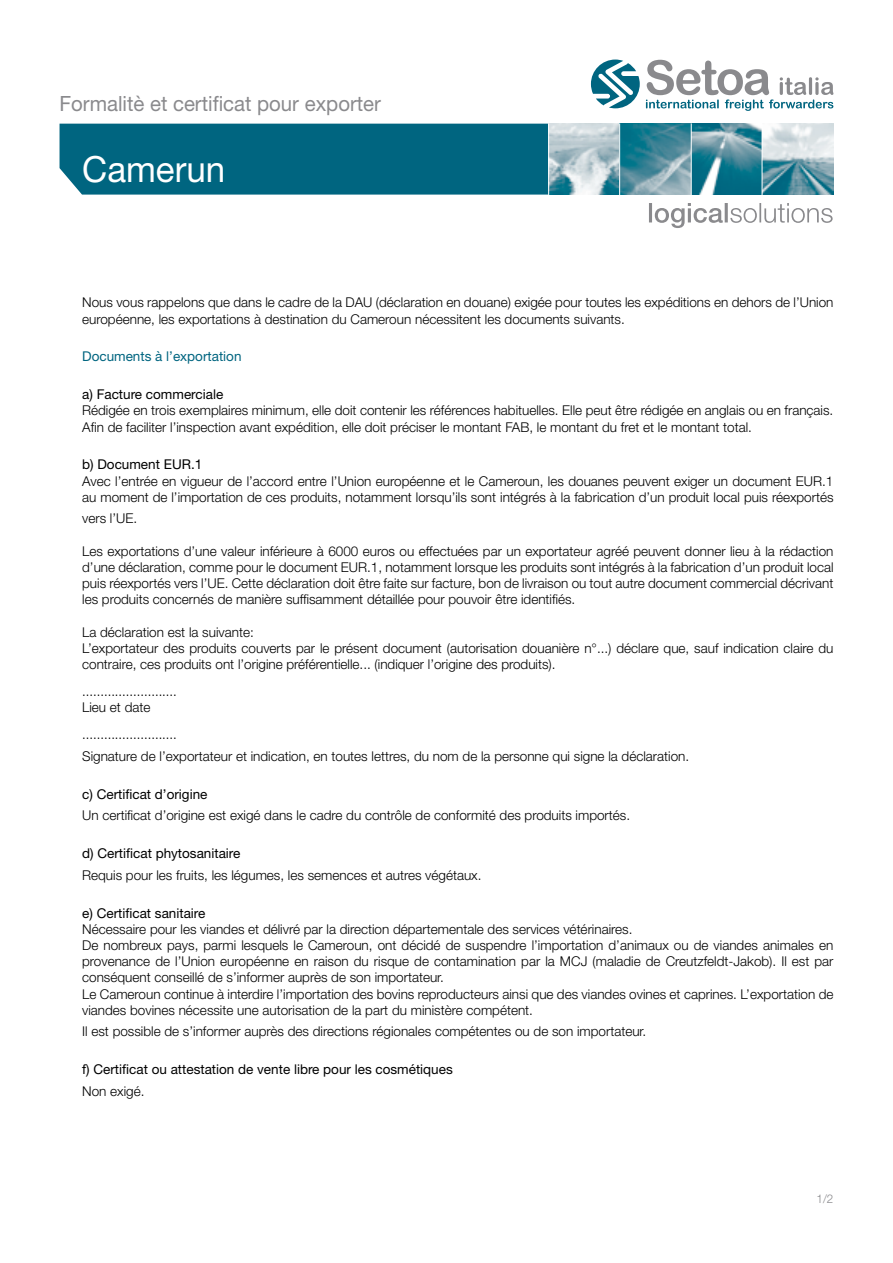
<style>
.page{position:relative;width:893px;height:1263px;background:#fff}
.page>*{position:absolute;margin:0;border:0;box-sizing:border-box;transform-origin:0 0}
.t1{font:36px "Helvetica Neue LT Std";color:#fff}
.t2{font:21px "Helvetica Neue LT Std";color:#8a8a8d}
.t3{font:300 13.5px/16.2px "Helvetica Neue LT Std";color:#000}
.t4{font:13.5px "Helvetica Neue LT Std";color:#000}
.t5{font:13.5px "Helvetica Neue LT Std";color:#006580}
.t6{font:300 12px "Helvetica Neue LT Std";color:#8a8a8d}
</style>
<div class="page">
<div style="left:60px;top:124px;width:488px;height:71px;background:#006580"></div>
<img style="left:549px;top:123px;width:284px;height:72px">
<hr style="left:619px;top:123px;width:1px;height:77px;background:#fff">
<hr style="left:691px;top:123px;width:1px;height:77px;background:#fff">
<hr style="left:762px;top:123px;width:1px;height:77px;background:#fff">
<svg style="left:591px;top:60px;width:49px;height:48px"></svg>
<svg style="left:646px;top:60px;width:187px;height:51px"></svg>
<svg style="left:649px;top:203px;width:184px;height:25px"></svg>
<h2 class="t2" style="left:60px;top:91px;width:323px">Formalitè et certificat pour exporter</h2>
<h1 class="t1" style="left:82px;top:148px;width:144px">Camerun</h1>
<p class="t3" style="left:82px;top:294px;width:753px">Nous vous rappelons que dans le cadre de la DAU (déclaration en douane) exigée pour toutes les expéditions en dehors de l’Union européenne, les exportations à destination du Cameroun nécessitent les documents suivants.</p>
<p class="t5" style="left:82px;top:348px;width:161px">Documents à l’exportation</p>
<p class="t4" style="left:82px;top:386px;width:143px">a) Facture commerciale</p>
<p class="t3" style="left:82px;top:402px;width:753px">Rédigée en trois exemplaires minimum, elle doit contenir les références habituelles. Elle peut être rédigée en anglais ou en français.<br>Afin de faciliter l’inspection avant expédition, elle doit préciser le montant FAB, le montant du fret et le montant total.</p>
<p class="t4" style="left:82px;top:456px;width:122px">b) Document EUR.1</p>
<p class="t3" style="left:82px;top:472px;width:753px">Avec l’entrée en vigueur de l’accord entre l’Union européenne et le Cameroun, les douanes peuvent exiger un document EUR.1 au moment de l’importation de ces produits, notamment lorsqu’ils sont intégrés à la fabrication d’un produit local puis réexportés</p>
<p class="t3" style="left:82px;top:510px;width:57px">vers l’UE.</p>
<p class="t3" style="left:82px;top:542px;width:753px;text-align:justify">Les exportations d’une valeur inférieure à 6000 euros ou effectuées par un exportateur agréé peuvent donner lieu à la rédaction d’une déclaration, comme pour le document EUR.1, notamment lorsque les produits sont intégrés à la fabrication d’un produit local puis réexportés vers l’UE. Cette déclaration doit être faite sur facture, bon de livraison ou tout autre document commercial décrivant les produits concernés de manière suffisamment détaillée pour pouvoir être identifiés.</p>
<p class="t3" style="left:82px;top:623px;width:753px">La déclaration est la suivante:<br>L’exportateur des produits couverts par le présent document (autorisation douanière n°...) déclare que, sauf indication claire du contraire, ces produits ont l’origine préférentielle... (indiquer l’origine des produits).</p>
<p class="t3" style="left:82px;top:683px;width:96px">..........................<br>Lieu et date</p>
<p class="t3" style="left:82px;top:723px;width:608px;line-height:21.6px">..........................<br>Signature de l’exportateur et indication, en toutes lettres, du nom de la personne qui signe la déclaration.</p>
<p class="t4" style="left:82px;top:786px;width:127px">c) Certificat d’origine</p>
<p class="t3" style="left:82px;top:807px;width:549px">Un certificat d’origine est exigé dans le cadre du contrôle de conformité des produits importés.</p>
<p class="t4" style="left:82px;top:845px;width:160px">d) Certificat phytosanitaire</p>
<p class="t3" style="left:82px;top:866px;width:401px">Requis pour les fruits, les légumes, les semences et autres végétaux.</p>
<p class="t4" style="left:82px;top:905px;width:125px">e) Certificat sanitaire</p>
<p class="t3" style="left:82px;top:920px;width:753px">Nécessaire pour les viandes et délivré par la direction départementale des services vétérinaires.<br>De nombreux pays, parmi lesquels le Cameroun, ont décidé de suspendre l’importation d’animaux ou de viandes animales en provenance de l’Union européenne en raison du risque de contamination par la MCJ (maladie de Creutzfeldt-Jakob). Il est par conséquent conseillé de s’informer auprès de son importateur.<br>Le Cameroun continue à interdire l’importation des bovins reproducteurs ainsi que des viandes ovines et caprines. L’exportation de viandes bovines nécessite une autorisation de la part du ministère compétent.</p>
<p class="t3" style="left:82px;top:1023px;width:566px">Il est possible de s’informer auprès des directions régionales compétentes ou de son importateur.</p>
<p class="t4" style="left:82px;top:1061px;width:372px">f) Certificat ou attestation de vente libre pour les cosmétiques</p>
<p class="t3" style="left:82px;top:1082px;width:64px">Non exigé.</p>
<p class="t6" style="left:817px;top:1192px;width:18px">1/2</p>
</div>
